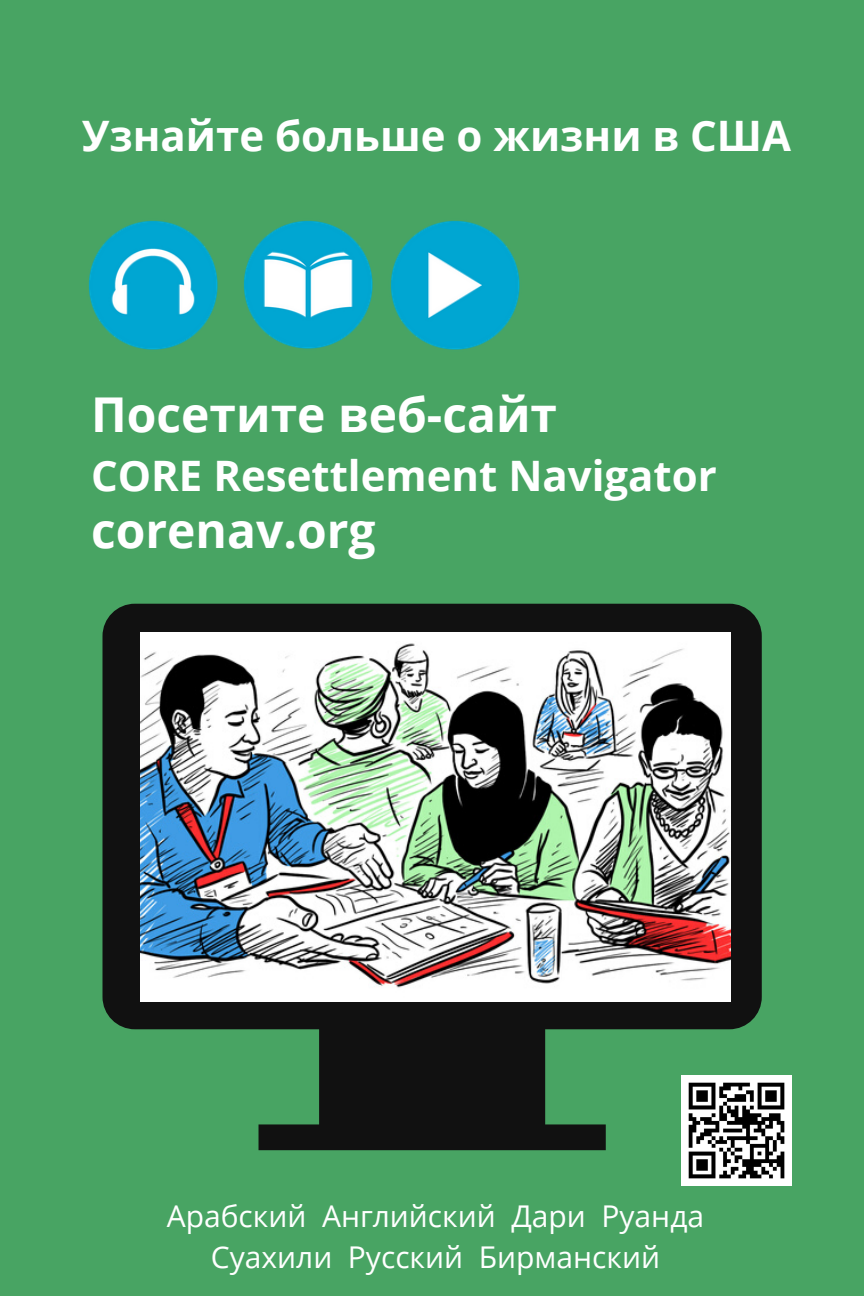
<style>
.page{position:relative;width:864px;height:1296px;background:#48a463}
.page>*{position:absolute;margin:0;border:0;box-sizing:border-box;transform-origin:0 0}
.t1{font:700 48px "Open Sans";color:#fff}
.t2{font:700 42px "Open Sans";color:#fff}
.t3{font:30px/40.5px "Open Sans";color:#fff;text-align:center}
</style>
<div class="page">
<img style="left:390px;top:220px;width:130px;height:130px">
<img style="left:243px;top:220px;width:130px;height:129px">
<img style="left:88px;top:220px;width:130px;height:130px">
<svg style="left:103px;top:604px;width:659px;height:546px;fill:#111"></svg>
<img style="left:141px;top:633px;width:589px;height:369px">
<img style="left:682px;top:1075px;width:110px;height:111px">
<h2 class="t2" style="left:82px;top:106px;width:711px">Узнайте больше о жизни в США</h2>
<h1 class="t1" style="left:91px;top:381px;width:468px">Посетите веб-сайт</h1>
<h2 class="t2" style="left:91px;top:446px;width:627px">CORE Resettlement Navigator</h2>
<h1 class="t1" style="left:91px;top:496px;width:286px">corenav.org</h1>
<p class="t3" style="left:167px;top:1196px;width:539px">Арабский Английский Дари Руанда<br>Суахили Русский Бирманский</p>
</div>
